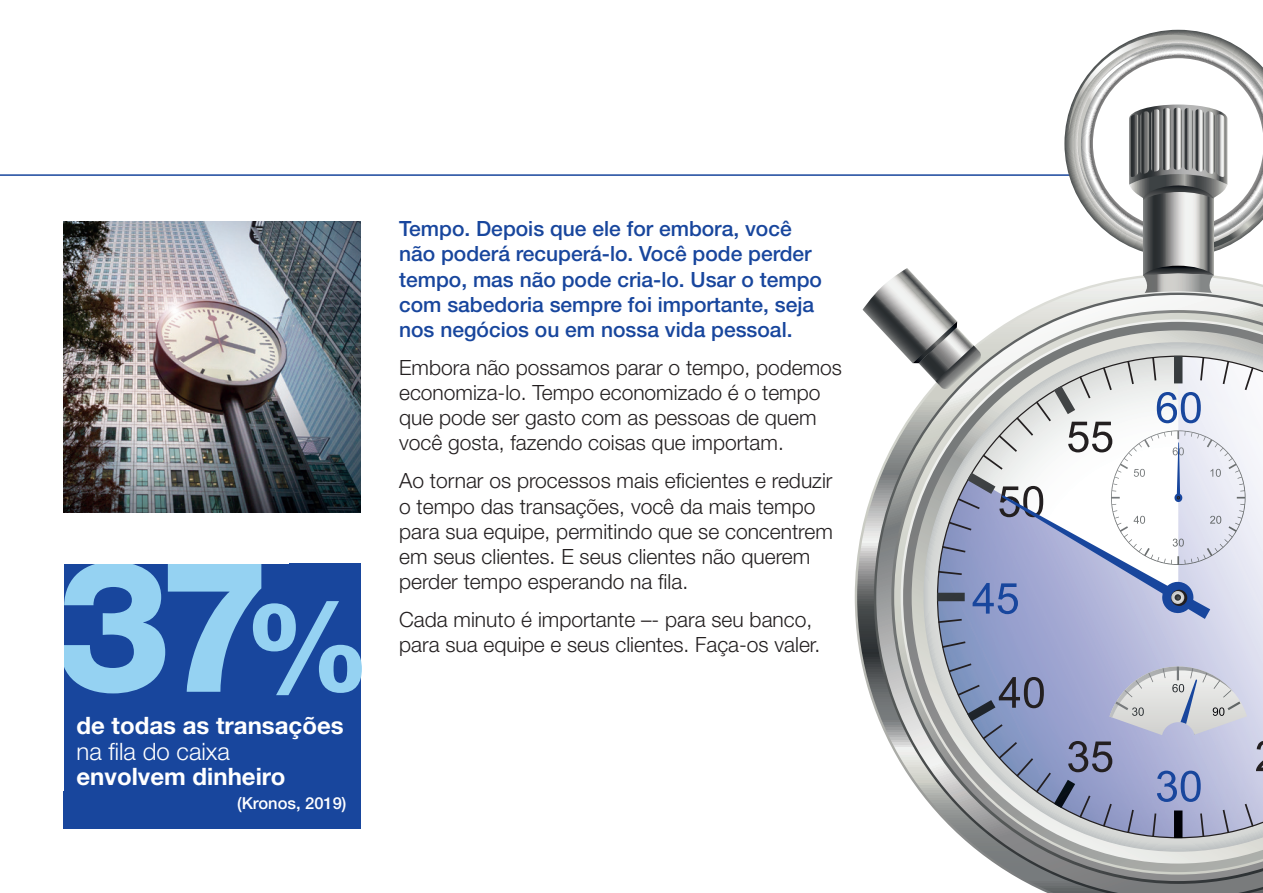
<style>
.page{position:relative;width:1263px;height:893px;background:#fff}
.page>*{position:absolute;margin:0;border:0;box-sizing:border-box;transform-origin:0 0}
.t1{font:800 184.5px "Helvetica Neue LT Std";color:#95d2f2}
.t2{font:700 24px "Helvetica Neue LT Std";color:#fff}
.t3{font:300 24px "Helvetica Neue LT Std";color:#fff}
.t4{font:300 21px/25.2px "Helvetica Neue LT Std";color:#231f20}
.t5{font:500 21px/25.2px "Helvetica Neue LT Std";color:#18469d}
.t6{font:500 16.5px "Helvetica Neue LT Std";color:#fff}
.s1{font-size:125.25px}
</style>
<div class="page">
<hr style="left:0;top:174px;width:1097px;height:2px;background:#18469d">
<img style="left:64px;top:221px;width:297px;height:291px">
<svg style="left:1064px;top:30px;width:150px;height:227px"></svg>
<svg style="left:857px;top:280px;width:406px;height:427px"></svg>
<svg style="left:876px;top:295px;width:387px;height:598px"></svg>
<svg style="left:894px;top:313px;width:369px;height:568px"></svg>
<svg style="left:903px;top:322px;width:360px;height:550px"></svg>
<svg style="left:912px;top:330px;width:351px;height:534px"></svg>
<svg style="left:923px;top:342px;width:340px;height:510px"></svg>
<svg style="left:936px;top:355px;width:327px;height:484px"></svg>
<svg style="left:938px;top:357px;width:315px;height:480px;background:#a7adc9"></svg>
<svg style="left:1256px;top:740px;width:7px;height:31px"></svg>
<svg style="left:1157px;top:771px;width:44px;height:31px"></svg>
<svg style="left:1068px;top:741px;width:44px;height:31px"></svg>
<svg style="left:999px;top:677px;width:45px;height:31px"></svg>
<svg style="left:1109px;top:666px;width:138px;height:69px;background:#c9cbd6"></svg>
<svg style="left:1143px;top:255px;width:70px;height:11px"></svg>
<svg style="left:862px;top:266px;width:383px;height:353px"></svg>
<svg style="left:1069px;top:35px;width:194px;height:220px"></svg>
<div style="left:64px;top:563px;width:297px;height:266px;background:#18469d"></div>
<h1 class="t1" style="left:55px;top:516px;width:317px">37<span class="s1">%</span></h1>
<p class="t2" style="left:77px;top:711px;width:269px">de todas as transações</p>
<p class="t3" style="left:77px;top:737px;width:155px">na fila do caixa</p>
<p class="t2" style="left:77px;top:762px;width:210px">envolvem dinheiro</p>
<p class="t6" style="left:237px;top:794px;width:111px">(Kronos, 2019)</p>
<p class="t5" style="left:399px;top:216px;width:424px">Tempo. Depois que ele for embora, você não poderá recuperá-lo. Você pode perder tempo, mas não pode cria-lo. Usar o tempo com sabedoria sempre foi importante, seja nos negócios ou em nossa vida pessoal.</p>
<p class="t4" style="left:399px;top:354px;width:444px">Embora não possamos parar o tempo, podemos economiza-lo. Tempo economizado é o tempo que pode ser gasto com as pessoas de quem você gosta, fazendo coisas que importam.</p>
<p class="t4" style="left:399px;top:468px;width:435px">Ao tornar os processos mais eficientes e reduzir o tempo das transações, você da mais tempo para sua equipe, permitindo que se concentrem em seus clientes. E seus clientes não querem perder tempo esperando na fila.</p>
<p class="t4" style="left:399px;top:607px;width:415px">Cada minuto é importante –- para seu banco,</p>
<p class="t4" style="left:399px;top:632px;width:423px">para sua equipe e seus clientes. Faça-os valer.</p>
</div>
